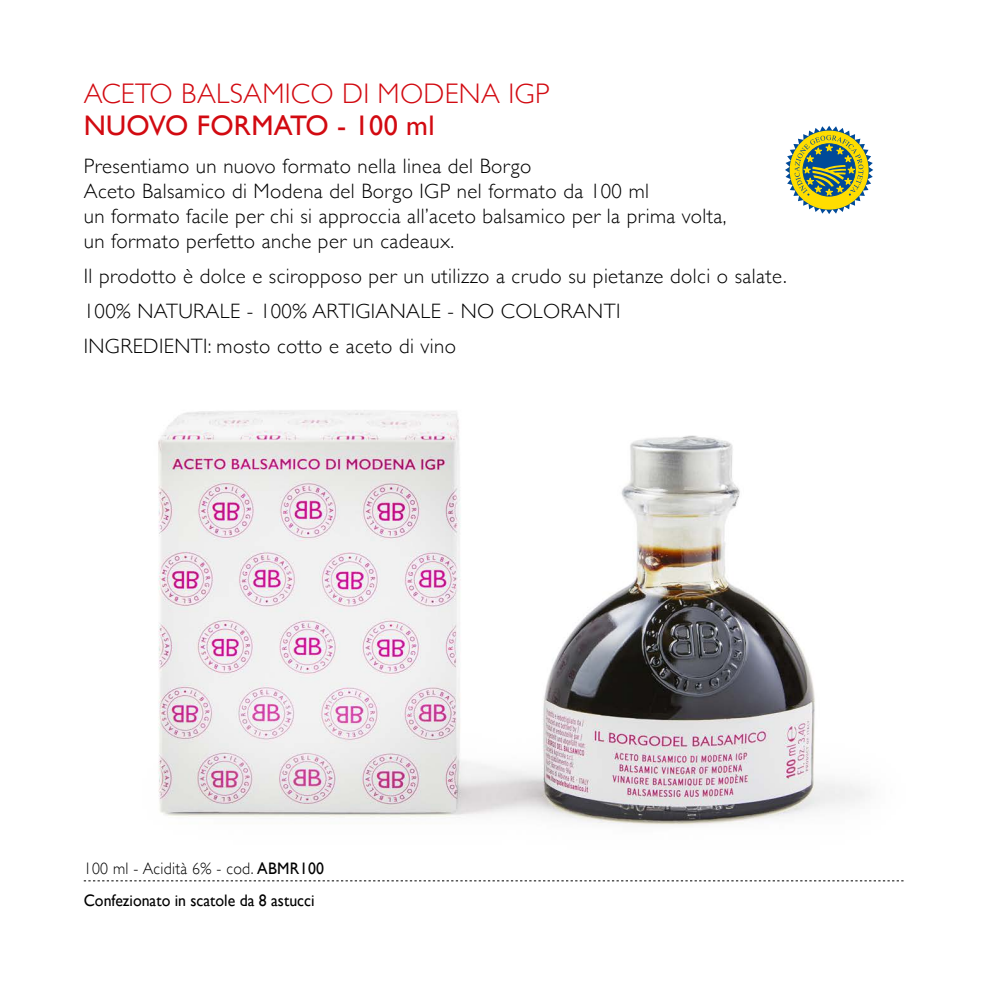
<style>
.page{position:relative;width:993px;height:993px;background:#fff}
.page>*{position:absolute;margin:0;border:0;box-sizing:border-box;transform-origin:0 0}
.t1{font:300 28.18px "Gill Sans";letter-spacing:.01em;color:#d20a11}
.t2{font:28.18px "Gill Sans";letter-spacing:.01em;color:#d20a11}
.t3{font:300 20.82px/24.8px "Gill Sans";letter-spacing:.02em;color:#000}
.t4{font:16.62px "Gill Sans";color:#000;scale:.95 1}
.t5{font:300 16.62px "Gill Sans";letter-spacing:.02em;color:#000;scale:.95 1}
.s1{font-weight:400}
</style>
<div class="page">
<img style="left:83px;top:410px;width:821px;height:472px">
<svg style="left:785px;top:126px;width:88px;height:88px"></svg>
<svg style="left:84px;top:880px;width:819px;height:1px"></svg>
<h1 class="t1" style="left:84px;top:72px;width:467px">ACETO BALSAMICO DI MODENA IGP</h1>
<h1 class="t2" style="left:84px;top:109px;width:352px">NUOVO FORMATO - 100 ml</h1>
<p class="t3" style="left:84px;top:153px;width:644px">Presentiamo un nuovo formato nella linea del Borgo<br>Aceto Balsamico di Modena del Borgo IGP nel formato da 100 ml<br>un formato facile per chi si approccia all’aceto balsamico per la prima volta, un formato perfetto anche per un cadeaux.</p>
<p class="t3" style="left:84px;top:258px;width:704px;line-height:35px">Il prodotto è dolce e sciropposo per un utilizzo a crudo su pietanze dolci o salate.<br>100% NATURALE - 100% ARTIGIANALE - NO COLORANTI<br>INGREDIENTI: mosto cotto e aceto di vino</p>
<p class="t5" style="left:84px;top:855px;width:254px">100 ml - Acidità 6% - cod. <span class="s1">ABMR100</span></p>
<p class="t4" style="left:84px;top:890px;width:244px">Confezionato in scatole da 8 astucci</p>
</div>
